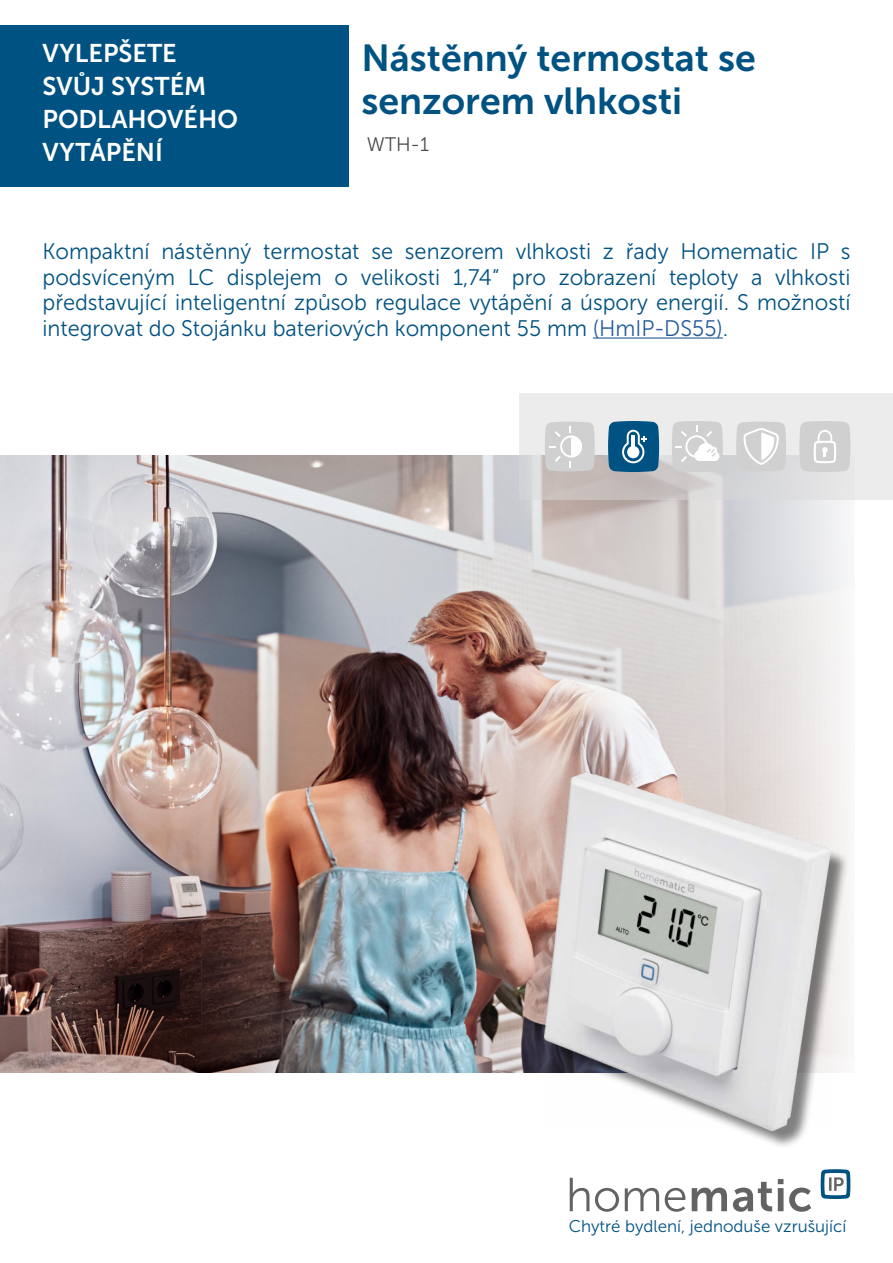
<style>
.page{position:relative;width:893px;height:1263px;background:#fff}
.page>*{position:absolute;margin:0;border:0;box-sizing:border-box;transform-origin:0 0}
.t1{font:37.5px/43.5px "Museo Sans 700";color:#005282}
.t2{font:25.5px/33px "Museo Sans 700";color:#fff}
.t3{font:22.5px/25.5px "Museo Sans 300";color:#005282;text-align:justify}
.t4{font:19.5px "Museo Sans 300";color:#4a4a49}
.t5{font:16.95px "Museo Sans 300";color:#005282}
.s1{color:#265b9b}
</style>
<div class="page">
<img style="left:0;top:456px;width:847px;height:616px">
<hr style="left:593px;top:337px;width:130px;height:2px;background:#265b9b">
<div style="left:0;top:26px;width:349px;height:161px;background:#005282"></div>
<svg style="left:519px;top:393px;width:374px;height:107px;background:#e1e0e0"></svg>
<svg style="left:545px;top:422px;width:50px;height:49px;background:#d6d6d6"></svg>
<svg style="left:608px;top:421px;width:51px;height:51px;background:#286c94"></svg>
<hr style="left:631px;top:436px;width:4px;height:12px;background:#fff">
<svg style="left:672px;top:421px;width:51px;height:51px"></svg>
<svg style="left:799px;top:421px;width:51px;height:51px;background:#d5d5d5"></svg>
<svg style="left:570px;top:1178px;width:241px;height:34px"></svg>
<svg style="left:821px;top:1169px;width:29px;height:30px"></svg>
<svg style="left:736px;top:422px;width:50px;height:49px"></svg>
<div style="left:548px;top:776px;width:302px;height:374px;background:#000;opacity:.5"></div>
<img style="left:545px;top:773px;width:285px;height:357px">
<p class="t2" style="left:43px;top:36px;width:197px">VYLEPŠETE<br>SVŮJ SYSTÉM<br>PODLAHOVÉHO<br>VYTÁPĚNÍ</p>
<h1 class="t1" style="left:361px;top:36px;width:396px">Nástěnný termostat se senzorem vlhkosti</h1>
<p class="t4" style="left:367px;top:134px;width:64px">WTH-1</p>
<p class="t3" style="left:43px;top:239px;width:809px">Kompaktní nástěnný termostat se senzorem vlhkosti z řady Homematic IP s podsvíceným LC displejem o velikosti 1,74“ pro zobrazení teploty a vlhkosti představující inteligentní způsob regulace vytápění a úspory energií. S možností integrovat do Stojánku bateriových komponent 55 mm <span class="s1">(HmIP-DS55)</span>.</p>
<p class="t5" style="left:569px;top:1217px;width:279px">Chytré bydlení, jednoduše vzrušující</p>
</div>
